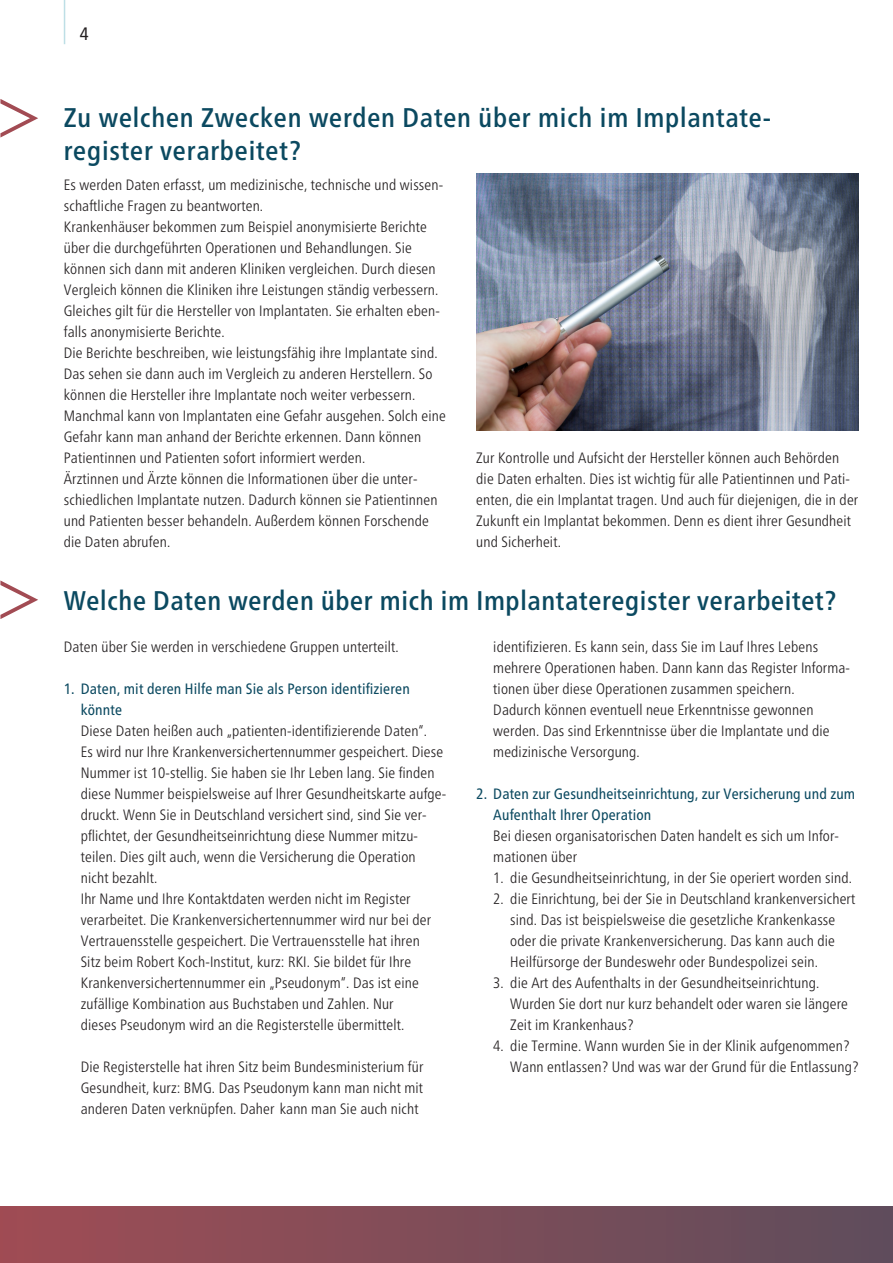
<style>
.page{position:relative;width:893px;height:1263px;background:#fff}
.page>*{position:absolute;margin:0;border:0;box-sizing:border-box;transform-origin:0 0}
.Head_2_19_PT{font:500 condensed 27px/33px "Frutiger Neue LT";letter-spacing:.03em;color:#0b4960}
.t1{font:condensed 18px "Frutiger Neue LT";color:#231f20}
.Fließtext{font:300 condensed 15px/21px "Frutiger Neue LT";letter-spacing:.01em;color:#231f20}
.Fließtext-2{font:condensed 15px/21px "Frutiger Neue LT";letter-spacing:.01em;color:#0b4960}
</style>
<div class="page">
<div style="left:0;top:1206px;width:893px;height:57px;background:linear-gradient(to right,#9f4d55,#5e4d5c)"></div>
<hr style="left:64px;top:0;width:1px;height:44px;background:#bedfe6">
<svg style="left:0;top:99px;width:38px;height:39px"></svg>
<svg style="left:0;top:580px;width:38px;height:39px"></svg>
<img style="left:476px;top:174px;width:383px;height:256px">
<p class="t1" style="left:80px;top:23px;width:10px">4</p>
<p class="Head_2_19_PT" style="left:64px;top:101px;width:709px">Zu welchen Zwecken werden Daten über mich im Implantate&shy;register verarbeitet?</p>
<p class="Fließtext" style="left:64px;top:174px;width:381px">Es werden Daten erfasst, um medizinische, technische und wissen&shy;schaftliche Fragen zu beantworten.<br>Krankenhäuser bekommen zum Beispiel anonymisierte Berichte über die durchgeführten Operationen und Behandlungen. Sie können sich dann mit anderen Kliniken vergleichen. Durch diesen Vergleich können die Kliniken ihre Leistungen ständig verbessern.</p>
<p class="Fließtext" style="left:64px;top:300px;width:378px">Gleiches gilt für die Hersteller von Implantaten. Sie erhalten eben&shy;falls anonymisierte Berichte.</p>
<p class="Fließtext" style="left:64px;top:342px;width:375px">Die Berichte beschreiben, wie leistungsfähig ihre Implantate sind.<br>Das sehen sie dann auch im Vergleich zu anderen Herstellern. So können die Hersteller ihre Implantate noch weiter verbessern.</p>
<p class="Fließtext" style="left:64px;top:405px;width:384px">Manchmal kann von Implantaten eine Gefahr ausgehen. Solch eine<br>Gefahr kann man anhand der Berichte erkennen. Dann können<br>Patientinnen und Patienten sofort informiert werden.</p>
<p class="Fließtext" style="left:64px;top:468px;width:375px">Ärztinnen und Ärzte können die Informationen über die unter&shy;schiedlichen Implantate nutzen. Dadurch können sie Patientinnen und Patienten besser behandeln. Außerdem können Forschende die Daten abrufen.</p>
<p class="Fließtext" style="left:476px;top:447px;width:383px">Zur Kontrolle und Aufsicht der Hersteller können auch Behörden die Daten erhalten. Dies ist wichtig für alle Patientinnen und Pati&shy;enten, die ein Implantat tragen. Und auch für diejenigen, die in der Zukunft ein Implantat bekommen. Denn es dient ihrer Gesundheit und Sicherheit.</p>
<p class="Head_2_19_PT" style="left:64px;top:584px;width:774px">Welche Daten werden über mich im Implantateregister verarbeitet?</p>
<p class="Fließtext" style="left:64px;top:636px;width:336px">Daten über Sie werden in verschiedene Gruppen unterteilt.</p>
<p class="Fließtext-2" style="left:81px;top:678px;width:331px;text-indent:-17px">1. Daten, mit deren Hilfe man Sie als Person identifizieren könnte</p>
<p class="Fließtext" style="left:81px;top:720px;width:367px">Diese Daten heißen auch „patienten-identifizierende Daten“.<br>Es wird nur Ihre Krankenversichertennummer gespeichert. Diese Nummer ist 10-stellig. Sie haben sie Ihr Leben lang. Sie finden diese Nummer beispielsweise auf Ihrer Gesundheitskarte aufge&shy;druckt. Wenn Sie in Deutschland versichert sind, sind Sie ver&shy;pflichtet, der Gesundheitseinrichtung diese Nummer mitzu&shy;teilen. Dies gilt auch, wenn die Versicherung die Operation nicht bezahlt.</p>
<p class="Fließtext" style="left:81px;top:888px;width:352px">Ihr Name und Ihre Kontaktdaten werden nicht im Register verarbeitet. Die Krankenversichertennummer wird nur bei der Vertrauensstelle gespeichert. Die Vertrauensstelle hat ihren Sitz beim Robert Koch-Institut, kurz: RKI. Sie bildet für Ihre Krankenversichertennummer ein „Pseudonym“. Das ist eine zufällige Kombination aus Buchstaben und Zahlen. Nur dieses Pseudonym wird an die Registerstelle übermittelt.</p>
<p class="Fließtext" style="left:81px;top:1056px;width:344px;text-align:justify">Die Registerstelle hat ihren Sitz beim Bundesministerium für Gesundheit, kurz: BMG. Das Pseudonym kann man nicht mit anderen Daten verknüpfen. Daher kann man Sie auch nicht</p>
<p class="Fließtext" style="left:493px;top:636px;width:358px">identifizieren. Es kann sein, dass Sie im Lauf Ihres Lebens mehrere Operationen haben. Dann kann das Register Informa&shy;tionen über diese Operationen zusammen speichern.<br>Dadurch können eventuell neue Erkenntnisse gewonnen werden. Das sind Erkenntnisse über die Implantate und die medizinische Versorgung.</p>
<p class="Fließtext-2" style="left:493px;top:783px;width:363px;text-indent:-17px">2. Daten zur Gesundheitseinrichtung, zur Versicherung und zum<br>Aufenthalt Ihrer Operation</p>
<p class="Fließtext" style="left:493px;top:825px;width:347px">Bei diesen organisatorischen Daten handelt es sich um Infor&shy;mationen über</p>
<p class="Fließtext" style="left:493px;top:867px;width:360px">1. die Gesundheitseinrichtung, in der Sie operiert worden sind.</p>
<p class="Fließtext" style="left:510px;top:888px;width:346px;text-indent:-17px">2. die Einrichtung, bei der Sie in Deutschland krankenversichert sind. Das ist beispielsweise die gesetzliche Krankenkasse oder die private Krankenversicherung. Das kann auch die Heilfürsorge der Bundeswehr oder Bundespolizei sein.</p>
<p class="Fließtext" style="left:510px;top:972px;width:339px;text-indent:-17px">3. die Art des Aufenthalts in der Gesundheitseinrichtung.<br>Wurden Sie dort nur kurz behandelt oder waren sie längere<br>Zeit im Krankenhaus?</p>
<p class="Fließtext" style="left:510px;top:1035px;width:350px;text-indent:-17px">4. die Termine. Wann wurden Sie in der Klinik aufgenommen?<br>Wann entlassen? Und was war der Grund für die Entlassung?</p>
</div>
